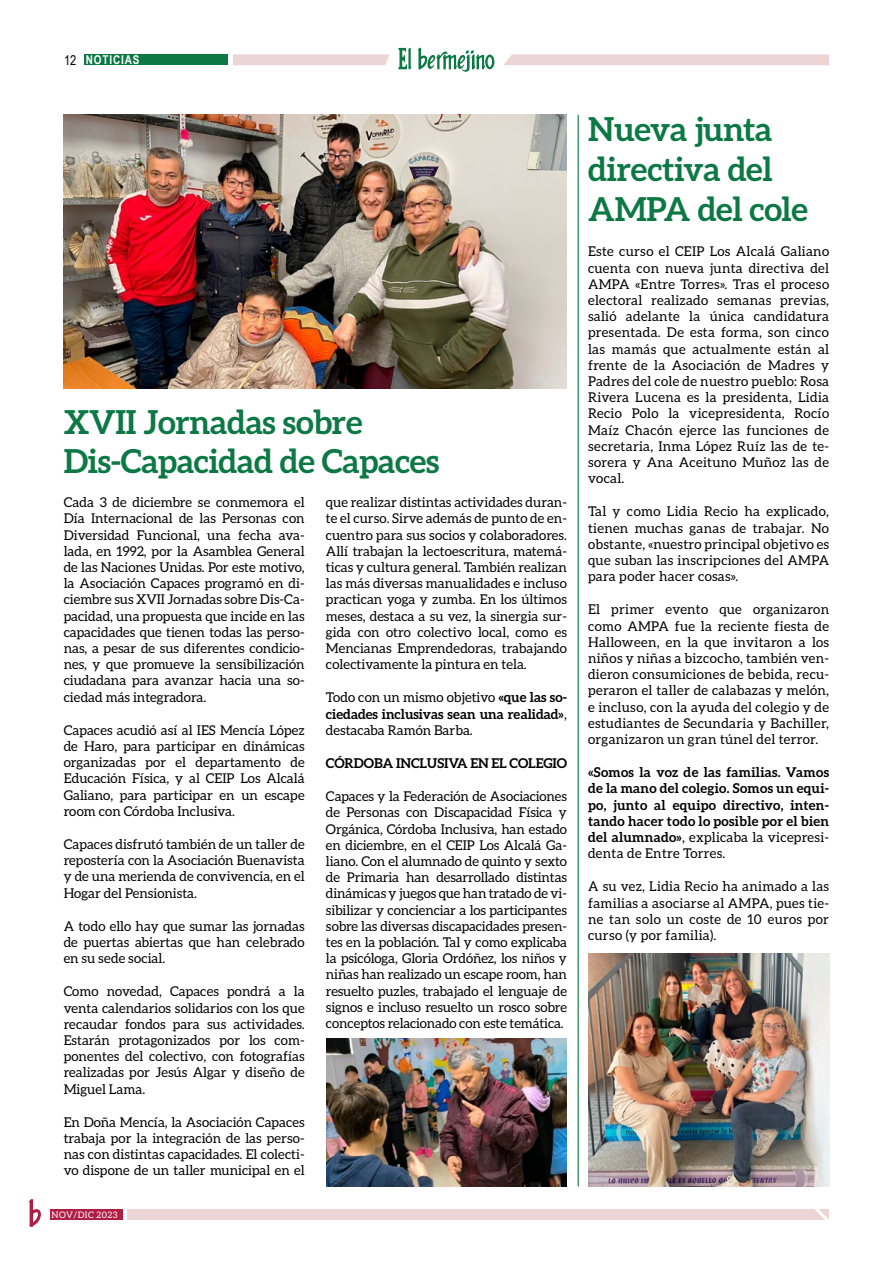
<style>
.page{position:relative;width:893px;height:1263px;background:#fff}
.page>*{position:absolute;margin:0;border:0;box-sizing:border-box;transform-origin:0 0}
.t1{font:700 33px/39.6px "Aleo";letter-spacing:-.01em;color:#0c7944}
.t2{font:13.5px/16.2px "Aleo";color:#000;text-align:justify}
.t3{font:700 13.5px/16.2px "Aleo";color:#000;text-align:justify}
.t4{font:13.5px "Arial Narrow";color:#000}
.t5{font:700 12.15px "Arial Narrow";letter-spacing:.07em;color:#fff}
.t6{font:9px "Aleo";letter-spacing:.05em;color:#fff}
.s1{font-weight:400}
</style>
<div class="page">
<div style="left:128px;top:1209px;width:701px;height:11px;background:#eed5d5"></div>
<svg style="left:814px;top:1209px;width:15px;height:11px"></svg>
<svg style="left:29px;top:1199px;width:12px;height:28px"></svg>
<div style="left:50px;top:1209px;width:73px;height:11px;background:#b01e45"></div>
<svg style="left:504px;top:54px;width:325px;height:11px;background:#eed6d6"></svg>
<svg style="left:233px;top:54px;width:156px;height:11px;background:#eed6d6"></svg>
<svg style="left:398px;top:48px;width:14px;height:21px"></svg>
<svg style="left:418px;top:48px;width:76px;height:24px"></svg>
<div style="left:85px;top:54px;width:143px;height:11px;background:#0c7944"></div>
<img style="left:64px;top:115px;width:503px;height:274px">
<img style="left:326px;top:1039px;width:241px;height:147px">
<img style="left:588px;top:953px;width:241px;height:233px">
<hr style="left:578px;top:115px;width:1px;height:1071px;background:#0c7944">
<p class="t4" style="left:64px;top:51px;width:14px">12</p>
<p class="t5" style="left:86px;top:51px;width:55px">NOTICIAS</p>
<h1 class="t1" style="left:64px;top:401px;width:377px">XVII Jornadas sobre<br>Dis-Capacidad de Capaces</h1>
<p class="t2" style="left:64px;top:494px;width:243px">Cada 3 de diciembre se conmemora el Día Internacional de las Personas con Diversidad Funcional, una fecha ava&shy;lada, en 1992, por la Asamblea General de las Naciones Unidas. Por este motivo, la Asociación Capaces programó en di&shy;ciembre sus XVII Jornadas sobre Dis-Ca&shy;pacidad, una propuesta que incide en las capacidades que tienen todas las perso&shy;nas, a pesar de sus diferentes condicio&shy;nes, y que promueve la sensibilización ciudadana para avanzar hacia una so&shy;ciedad más integradora.</p>
<p class="t2" style="left:64px;top:722px;width:243px">Capaces acudió así al IES Mencía López de Haro, para participar en dinámicas organizadas por el departamento de Educación Física, y al CEIP Los Alcalá Galiano, para participar en un escape room con Córdoba Inclusiva.</p>
<p class="t2" style="left:64px;top:836px;width:243px">Capaces disfrutó también de un taller de repostería con la Asociación Buenavista y de una merienda de convivencia, en el Hogar del Pensionista.</p>
<p class="t2" style="left:64px;top:918px;width:242px">A todo ello hay que sumar las jornadas de puertas abiertas que han celebrado en su sede social.</p>
<p class="t2" style="left:64px;top:983px;width:243px">Como novedad, Capaces pondrá a la venta calendarios solidarios con los que recaudar fondos para sus actividades.<br>Estarán protagonizados por los com&shy;ponentes del colectivo, con fotografías realizadas por Jesús Algar y diseño de Miguel Lama.</p>
<p class="t2" style="left:64px;top:1114px;width:243px">En Doña Mencía, la Asociación Capaces trabaja por la integración de las perso&shy;nas con distintas capacidades. El colecti&shy;vo dispone de un taller municipal en el</p>
<p class="t6" style="left:52px;top:1210px;width:67px">NOV/DIC 2023</p>
<p class="t2" style="left:326px;top:494px;width:243px">que realizar distintas actividades duran&shy;te el curso. Sirve además de punto de en&shy;cuentro para sus socios y colaboradores.<br>Allí trabajan la lectoescritura, matemá&shy;ticas y cultura general. También realizan las más diversas manualidades e incluso practican yoga y zumba. En los últimos meses, destaca a su vez, la sinergia sur&shy;gida con otro colectivo local, como es Mencianas Emprendedoras, trabajando colectivamente la pintura en tela.</p>
<p class="t3" style="left:326px;top:689px;width:243px"><span class="s1">Todo con un mismo objetivo</span> «que las so&shy;ciedades inclusivas sean una realidad»<span class="s1">, destacaba Ramón Barba.</span></p>
<p class="t3" style="left:326px;top:755px;width:243px">CÓRDOBA INCLUSIVA EN EL COLEGIO</p>
<p class="t2" style="left:326px;top:788px;width:243px">Capaces y la Federación de Asociaciones de Personas con Discapacidad Física y Orgánica, Córdoba Inclusiva, han estado en diciembre, en el CEIP Los Alcalá Ga&shy;liano. Con el alumnado de quinto y sexto de Primaria han desarrollado distintas dinámicas y juegos que han tratado de vi&shy;sibilizar y concienciar a los participantes sobre las diversas discapacidades presen&shy;tes en la población. Tal y como explicaba la psicóloga, Gloria Ordóñez, los niños y niñas han realizado un escape room, han resuelto puzles, trabajado el lenguaje de signos e incluso resuelto un rosco sobre conceptos relacionado con este temática.</p>
<h1 class="t1" style="left:588px;top:109px;width:221px">Nueva junta directiva del<br>AMPA del cole</h1>
<p class="t2" style="left:588px;top:243px;width:243px">Este curso el CEIP Los Alcalá Galiano cuenta con nueva junta directiva del AMPA «Entre Torres». Tras el proceso electoral realizado semanas previas, salió adelante la única candidatura presentada. De esta forma, son cinco las mamás que actualmente están al frente de la Asociación de Madres y Padres del cole de nuestro pueblo: Rosa Rivera Lucena es la presidenta, Lidia Recio Polo la vicepresidenta, Rocío Maíz Chacón ejerce las funciones de secretaria, Inma López Ruíz las de te&shy;sorera y Ana Aceituno Muñoz las de vocal.</p>
<p class="t2" style="left:588px;top:503px;width:242px">Tal y como Lidia Recio ha explicado, tienen muchas ganas de trabajar. No obstante, «nuestro principal objetivo es que suban las inscripciones del AMPA para poder hacer cosas».</p>
<p class="t2" style="left:588px;top:601px;width:243px">El primer evento que organizaron como AMPA fue la reciente fiesta de Halloween, en la que invitaron a los niños y niñas a bizcocho, también ven&shy;dieron consumiciones de bebida, recu&shy;peraron el taller de calabazas y melón, e incluso, con la ayuda del colegio y de estudiantes de Secundaria y Bachiller, organizaron un gran túnel del terror.</p>
<p class="t3" style="left:588px;top:764px;width:243px">«Somos la voz de las familias. Vamos de la mano del colegio. Somos un equi&shy;po, junto al equipo directivo, inten&shy;tando hacer todo lo posible por el bien del alumnado»<span class="s1">, explicaba la vicepresi&shy;denta de Entre Torres.</span></p>
<p class="t2" style="left:588px;top:878px;width:243px">A su vez, Lidia Recio ha animado a las familias a asociarse al AMPA, pues tie&shy;ne tan solo un coste de 10 euros por curso (y por familia).</p>
</div>
